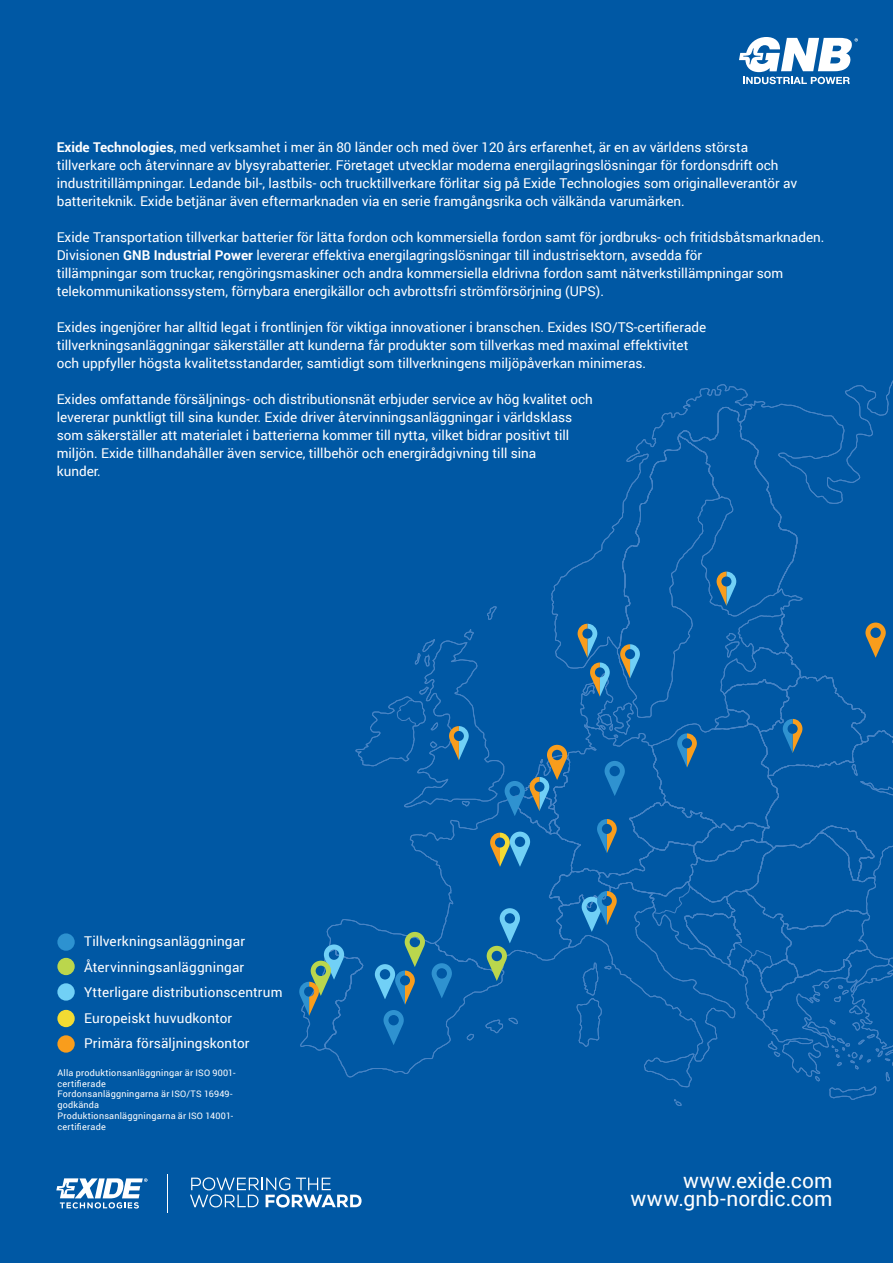
<style>
.page{position:relative;width:893px;height:1263px;background:#0058a4}
.page>*{position:absolute;margin:0;border:0;box-sizing:border-box;transform-origin:0 0}
.t1{font:21px/18px "Roboto";color:#fff;text-align:right}
.t2{font:13.5px/18px "Roboto";color:#fff}
.t3{font:9px/10.8px "Roboto";letter-spacing:.03em;color:#fff}
.s1{font-weight:700}
</style>
<div class="page">
<svg style="left:299px;top:380px;width:594px;height:726px"></svg>
<hr style="left:167px;top:1174px;width:1px;height:38px;background:#fff">
<svg style="left:56px;top:1178px;width:91px;height:30px"></svg>
<svg style="left:190px;top:1177px;width:172px;height:30px"></svg>
<div style="left:57px;top:933px;width:18px;height:18px;background:#2d92d0;border-radius:50%"></div>
<div style="left:57px;top:958px;width:18px;height:17px;background:#bbd64c;border-radius:50%"></div>
<div style="left:57px;top:1010px;width:18px;height:17px;background:#f2db33;border-radius:50%"></div>
<div style="left:57px;top:983px;width:18px;height:18px;background:#71d0f6;border-radius:50%"></div>
<div style="left:57px;top:1035px;width:18px;height:18px;background:#f99d1c;border-radius:50%"></div>
<svg style="left:739px;top:37px;width:119px;height:47px"></svg>
<p class="t2" style="left:57px;top:137px;width:742px"><span class="s1">Exide Technologies</span>, med verksamhet i mer än 80 länder och med över 120 års erfarenhet, är en av världens största tillverkare och återvinnare av blysyrabatterier. Företaget utvecklar moderna energilagringslösningar för fordonsdrift och industritillämpningar. Ledande bil-, lastbils- och trucktillverkare förlitar sig på Exide Technologies som originalleverantör av batteriteknik. Exide betjänar även eftermarknaden via en serie framgångsrika och välkända varumärken.</p>
<p class="t2" style="left:57px;top:227px;width:769px">Exide Transportation tillverkar batterier för lätta fordon och kommersiella fordon samt för jordbruks- och fritidsbåtsmarknaden.<br>Divisionen <span class="s1">GNB Industrial Power</span> levererar effektiva energilagringslösningar till industrisektorn, avsedda för<br>tillämpningar som truckar, rengöringsmaskiner och andra kommersiella eldrivna fordon samt nätverkstillämpningar som telekommunikationssystem, förnybara energikällor och avbrottsfri strömförsörjning (UPS).</p>
<p class="t2" style="left:57px;top:317px;width:651px">Exides ingenjörer har alltid legat i frontlinjen för viktiga innovationer i branschen. Exides ISO/TS-certifierade tillverkningsanläggningar säkerställer att kunderna får produkter som tillverkas med maximal effektivitet och uppfyller högsta kvalitetsstandarder, samtidigt som tillverkningens miljöpåverkan minimeras.</p>
<p class="t2" style="left:57px;top:389px;width:538px">Exides omfattande försäljnings- och distributionsnät erbjuder service av hög kvalitet och levererar punktligt till sina kunder. Exide driver återvinningsanläggningar i världsklass som säkerställer att materialet i batterierna kommer till nytta, vilket bidrar positivt till miljön. Exide tillhandahåller även service, tillbehör och energirådgivning till sina<br>kunder.</p>
<p class="t2" style="left:84px;top:928px;width:200px;line-height:25.5px">Tillverkningsanläggningar<br>Återvinningsanläggningar<br>Ytterligare distributionscentrum<br>Europeiskt huvudkontor<br>Primära försäljningskontor</p>
<p class="t3" style="left:57px;top:1067px;width:180px">Alla produktionsanläggningar är ISO 9001- certifierade<br>Fordonsanläggningarna är ISO/TS 16949- godkända<br>Produktionsanläggningarna är ISO 14001- certifierade</p>
<h1 class="t1" style="left:630px;top:1171px;width:203px">www.exide.com www.gnb-nordic.com</h1>
</div>
